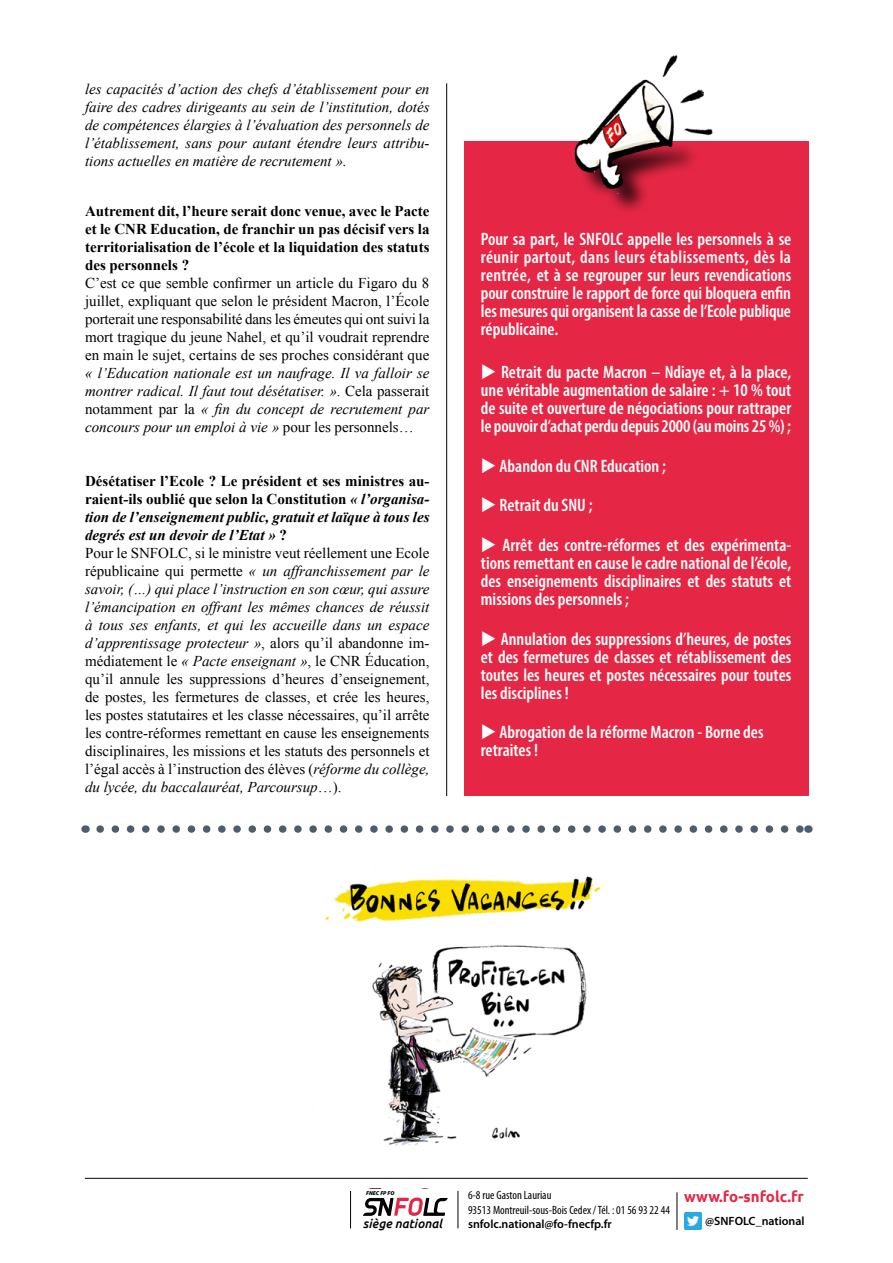
<style>
.page{position:relative;width:893px;height:1263px;background:#fff}
.page>*{position:absolute;margin:0;border:0;box-sizing:border-box;transform-origin:0 0}
.t1{font:18px/18px "Myriad Variable Concept";color:#fff;text-align:justify}
.t2{font:15px/18px "Times New Roman";color:#000;text-align:justify}
.t3{font:italic 15px/18px "Times New Roman";color:#000;text-align:justify}
.t4{font:700 15px/18px "Times New Roman";color:#000;text-align:justify}
.t5{font:700 15px "Ubuntu";color:#e52745}
.t6{font:italic 500 12.45px "Ubuntu";color:#000}
.t7{font:condensed 12px/14.4px "Myriad Pro";color:#000}
.t8{font:600 12px "Myriad Pro";color:#000}
.t9{font:italic 900 5.55px "Myriad Pro";color:#000}
.s1{font-style:normal}
.s2{font-weight:700}
.s3{font-weight:700;font-style:italic}
.s4{font-style:italic}
</style>
<div class="page">
<hr style="left:446px;top:83px;width:1px;height:713px;background:#000">
<hr style="left:85px;top:1178px;width:723px;height:1px;background:#000">
<svg style="left:363px;top:1197px;width:85px;height:19px"></svg>
<hr style="left:458px;top:1191px;width:1px;height:37px;background:#000">
<img style="left:685px;top:1212px;width:17px;height:17px">
<hr style="left:350px;top:1191px;width:1px;height:37px;background:#000">
<hr style="left:677px;top:1192px;width:1px;height:38px;background:#000">
<div style="left:464px;top:141px;width:344px;height:655px;background:#e52745"></div>
<div style="left:578px;top:142px;width:122px;height:74px;background:#000;opacity:.75"></div>
<img style="left:574px;top:55px;width:139px;height:143px">
<img style="left:325px;top:876px;width:276px;height:273px">
<svg style="left:100px;top:825px;width:700px;height:8px"></svg>
<p class="t3" style="left:85px;top:79px;width:346px">les capacités d’action des chefs d’établissement pour en faire des cadres dirigeants au sein de l’institution, dotés de compétences élargies à l’évaluation des personnels de l’établissement, sans pour autant étendre leurs attribu&shy;tions actuelles en matière de recrutement ».</p>
<p class="t4" style="left:85px;top:202px;width:346px">Autrement dit, l’heure serait donc venue, avec le Pacte et le CNR Education, de franchir un pas décisif vers la territorialisation de l’école et la liquidation des statuts des personnels ?</p>
<p class="t2" style="left:85px;top:274px;width:346px">C’est ce que semble confirmer un article du Figaro du 8 juillet, expliquant que selon le président Macron, l’École porterait une responsabilité dans les émeutes qui ont suivi la mort tragique du jeune Nahel, et qu’il voudrait reprendre en main le sujet, certains de ses proches considérant que</p>
<p class="t3" style="left:85px;top:364px;width:346px">« l’Education nationale est un naufrage. Il va falloir se montrer radical. Il faut tout désétatiser. »<span class="s1">. Cela passerait notamment par la</span> « fin du concept de recrutement par concours pour un emploi à vie » <span class="s1">pour les personnels…</span></p>
<p class="t2" style="left:85px;top:472px;width:346px;text-align:left"><span class="s2">Désétatiser l’Ecole ? Le président et ses ministres au&shy;raient-ils oublié que selon la Constitution</span> <span class="s3">« l’organisa&shy;tion de l’enseignement public, gratuit et laïque à tous les degrés est un devoir de l’Etat »</span> <span class="s2">?<br></span>Pour le SNFOLC, si le ministre veut réellement une Ecole républicaine qui permette <span class="s4">« un affranchissement par le savoir, (…) qui place l’instruction en son cœur, qui assure l’émancipation en offrant les mêmes chances de réussit à tous ses enfants, et qui les accueille dans un espace d’apprentissage protecteur »</span>, alors qu’il abandonne im&shy;médiatement le <span class="s4">« Pacte enseignant »</span>, le CNR Éducation, qu’il annule les suppressions d’heures d’enseignement, de postes, les fermetures de classes, et crée les heures, les postes statutaires et les classe nécessaires, qu’il arrête les contre-réformes remettant en cause les enseignements disciplinaires, les missions et les statuts des personnels et l’égal accès à l’instruction des élèves (<span class="s4">réforme du collège, du lycée, du baccalauréat, Parcoursup</span>…).</p>
<p class="t1" style="left:481px;top:230px;width:312px">Pour sa part, le SNFOLC appelle les personnels à se réunir partout, dans leurs établissements, dès la rentrée, et à se regrouper sur leurs revendications pour construire le rapport de force qui bloquera enfin les mesures qui organisent la casse de l’Ecole publique républicaine.</p>
<p class="t1" style="left:481px;top:363px;width:312px">◆ Retrait du pacte Macron – Ndiaye et, à la place, une véritable augmentation de salaire : + 10 % tout de suite et ouverture de négociations pour rattraper le pouvoir d’achat perdu depuis 2000 (au moins 25 %) ;</p>
<p class="t1" style="left:481px;top:457px;width:187px">◆ Abandon du CNR Education ;</p>
<p class="t1" style="left:481px;top:496px;width:113px">◆ Retrait du SNU ;</p>
<p class="t1" style="left:481px;top:536px;width:312px">◆ Arrêt des contre-réformes et des expérimenta&shy;tions remettant en cause le cadre national de l’école, des enseignements disciplinaires et des statuts et missions des personnels ;</p>
<p class="t1" style="left:481px;top:630px;width:312px">◆ Annulation des suppressions d’heures, de postes et des fermetures de classes et rétablissement des toutes les heures et postes nécessaires pour toutes les disciplines !</p>
<p class="t1" style="left:481px;top:723px;width:284px">◆ Abrogation de la réforme Macron - Borne des retraites !</p>
<p class="t9" style="left:366px;top:1190px;width:30px">FNEC FP FO</p>
<p class="t6" style="left:363px;top:1216px;width:81px">siège national</p>
<p class="t7" style="left:468px;top:1188px;width:203px">6-8 rue Gaston Lauriau<br>93513 Montreuil-sous-Bois Cedex / Tél. : 01 56 93 22 44</p>
<p class="t8" style="left:468px;top:1216px;width:145px">snfolc.national@fo-fnecfp.fr</p>
<p class="t5" style="left:684px;top:1187px;width:121px">www.fo-snfolc.fr</p>
<p class="t8" style="left:705px;top:1213px;width:101px">@SNFOLC_national</p>
</div>
